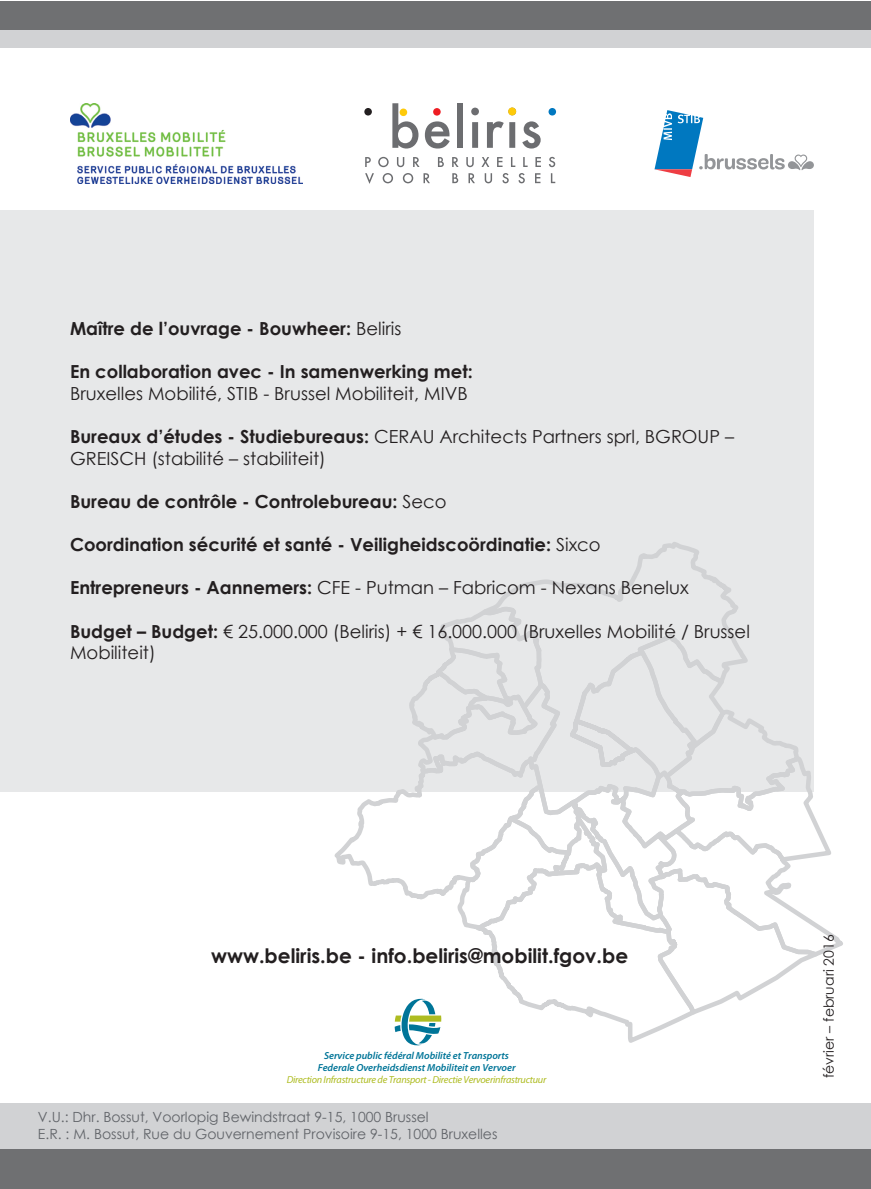
<style>
.page{position:relative;width:871px;height:1189px;background:#fff}
.page>*{position:absolute;margin:0;border:0;box-sizing:border-box;transform-origin:0 0}
.t1{font:700 20px "Century Gothic";color:#231f20}
.t2{font:18px/21.6px "Century Gothic";color:#231f20}
.t3{font:700 18px "Century Gothic";color:#231f20}
.t4{font:14px "Century Gothic";color:#616469}
.t5{font:14px "Century Gothic";color:#231f20}
.t6{font:italic 600 10.2px/11.8px "Myriad Pro";letter-spacing:-.005em;color:#007598;text-align:center}
.s1{font-weight:400}
.s2{font-weight:700}
.s3{font-weight:400;color:#aebc21}
</style>
<div class="page">
<div style="left:0;top:2px;width:870px;height:28px;background:#6f7072"></div>
<div style="left:0;top:30px;width:870px;height:17px;background:#d1d2d4"></div>
<div style="left:0;top:1148px;width:870px;height:41px;background:#6f7072"></div>
<div style="left:0;top:1102px;width:870px;height:46px;background:#d1d2d4"></div>
<div style="left:0;top:210px;width:813px;height:582px;background:#e7e8e9"></div>
<svg style="left:496px;top:542px;width:239px;height:62px"></svg>
<svg style="left:365px;top:157px;width:5px;height:10px"></svg>
<svg style="left:378px;top:157px;width:10px;height:10px"></svg>
<svg style="left:397px;top:157px;width:7px;height:10px"></svg>
<svg style="left:413px;top:157px;width:6px;height:10px"></svg>
<svg style="left:438px;top:157px;width:5px;height:10px"></svg>
<svg style="left:452px;top:157px;width:6px;height:10px"></svg>
<svg style="left:466px;top:157px;width:7px;height:10px"></svg>
<svg style="left:481px;top:157px;width:8px;height:10px"></svg>
<svg style="left:497px;top:157px;width:5px;height:10px"></svg>
<svg style="left:511px;top:157px;width:4px;height:10px"></svg>
<svg style="left:523px;top:157px;width:4px;height:10px"></svg>
<svg style="left:535px;top:157px;width:5px;height:10px"></svg>
<svg style="left:549px;top:157px;width:6px;height:10px"></svg>
<div style="left:457px;top:103px;width:6px;height:45px;background:#6c6d70"></div>
<svg style="left:471px;top:108px;width:8px;height:40px"></svg>
<svg style="left:522px;top:121px;width:18px;height:27px"></svg>
<svg style="left:425px;top:108px;width:24px;height:40px"></svg>
<svg style="left:392px;top:103px;width:26px;height:45px"></svg>
<svg style="left:364px;top:108px;width:8px;height:7px"></svg>
<svg style="left:548px;top:108px;width:8px;height:7px"></svg>
<svg style="left:487px;top:107px;width:29px;height:41px"></svg>
<svg style="left:365px;top:173px;width:9px;height:11px"></svg>
<svg style="left:382px;top:173px;width:11px;height:10px"></svg>
<svg style="left:402px;top:173px;width:11px;height:10px"></svg>
<svg style="left:423px;top:173px;width:7px;height:10px"></svg>
<svg style="left:452px;top:173px;width:6px;height:10px"></svg>
<svg style="left:468px;top:173px;width:7px;height:10px"></svg>
<svg style="left:484px;top:173px;width:8px;height:10px"></svg>
<svg style="left:502px;top:173px;width:6px;height:10px"></svg>
<svg style="left:518px;top:173px;width:6px;height:10px"></svg>
<svg style="left:535px;top:173px;width:5px;height:10px"></svg>
<svg style="left:550px;top:173px;width:5px;height:10px"></svg>
<svg style="left:334px;top:604px;width:508px;height:442px"></svg>
<svg style="left:654px;top:110px;width:159px;height:67px"></svg>
<img style="left:70px;top:103px;width:233px;height:81px">
<p class="t3" style="left:70px;top:315px;width:333px">Maître de l’ouvrage - Bouwheer: <span class="s1">Beliris</span></p>
<p class="t3" style="left:70px;top:358px;width:404px">En collaboration avec - In samenwerking met:</p>
<p class="t2" style="left:70px;top:382px;width:399px">Bruxelles Mobilité, STIB - Brussel Mobiliteit, MIVB</p>
<p class="t2" style="left:70px;top:425px;width:665px"><span class="s2">Bureaux d’études - Studiebureaus:</span> CERAU Architects Partners sprl, BGROUP –<br>GREISCH (stabilité – stabiliteit)</p>
<p class="t3" style="left:70px;top:488px;width:378px">Bureau de contrôle - Controlebureau: <span class="s1">Seco</span></p>
<p class="t3" style="left:70px;top:531px;width:532px">Coordination sécurité et santé - Veiligheidscoördinatie: <span class="s1">Sixco</span></p>
<p class="t2" style="left:70px;top:577px;width:620px"><span class="s2">Entrepreneurs - Aannemers:</span> CFE - Putman – Fabricom - Nexans Benelux</p>
<p class="t2" style="left:70px;top:620px;width:681px"><span class="s2">Budget – Budget:</span> € 25.000.000 (Beliris) + € 16.000.000 (Bruxelles Mobilité / Brussel<br>Mobiliteit)</p>
<p class="t1" style="left:211px;top:940px;width:418px">www.beliris.be - info.beliris@mobilit.fgov.be</p>
<p class="t6" style="left:286px;top:1050px;width:261px">Service public fédéral Mobilité et Transports<br>Federale Overheidsdienst Mobiliteit en Vervoer<br><span class="s3">Direction Infrastructure de Transport - Directie Vervoerinfrastructuur</span></p>
<p class="t4" style="left:38px;top:1107px;width:392px">V.U.: Dhr. Bossut, Voorlopig Bewindstraat 9-15, 1000 Brussel</p>
<p class="t4" style="left:38px;top:1123px;width:461px">E.R. : M. Bossut, Rue du Gouvernement Provisoire 9-15, 1000 Bruxelles</p>
<p class="t5" style="left:818px;top:1078px;width:145px;rotate:-90deg">février – februari 2016</p>
</div>
